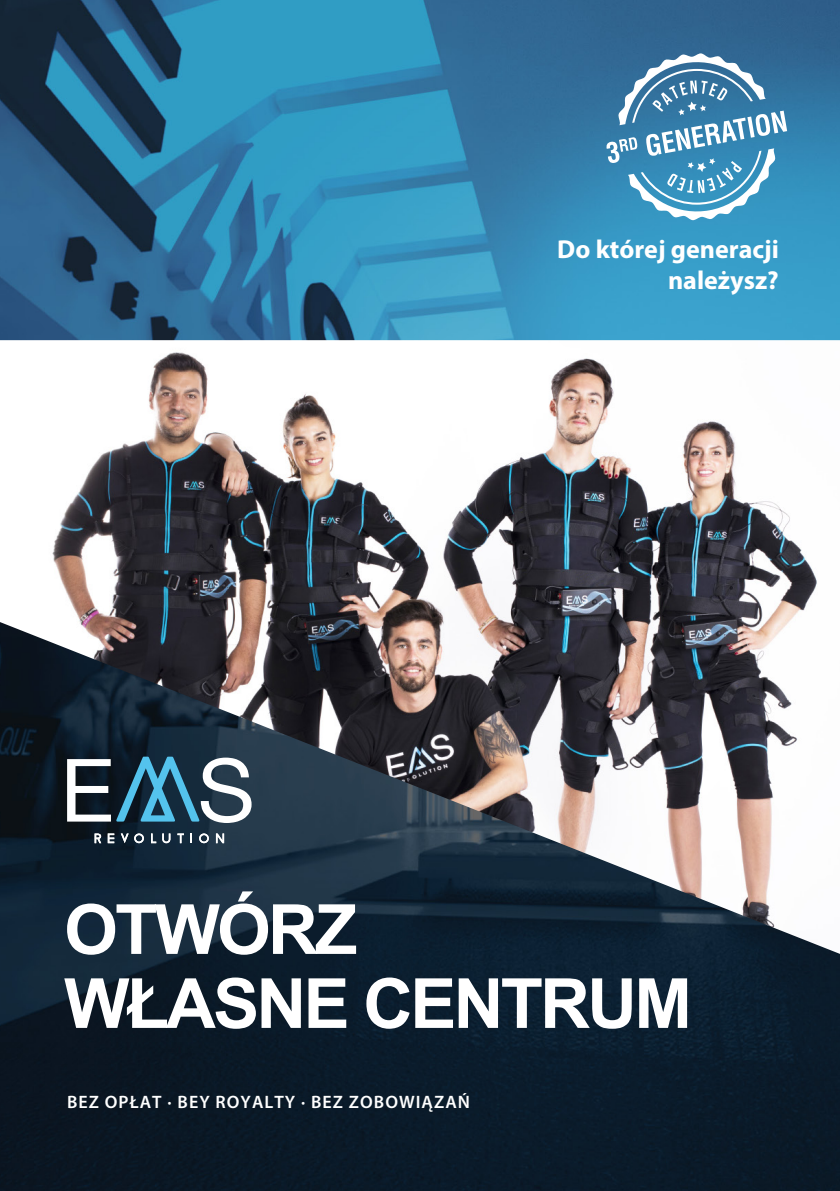
<style>
.page{position:relative;width:840px;height:1191px;background:#fff}
.page>*{position:absolute;margin:0;border:0;box-sizing:border-box;transform-origin:0 0}
.t1{font:700 69.2px/74px "Arial";letter-spacing:-.04em;color:#fff}
.t2{font:700 26px/31.2px "Myriad Pro";color:#fff;text-align:right}
.t3{font:600 18px "Myriad Pro";letter-spacing:.06em;color:#fff}
</style>
<div class="page">
<img style="left:0;top:0;width:839px;height:1191px">
<img style="left:0;top:340px;width:839px;height:614px">
<svg style="left:67px;top:756px;width:184px;height:67px"></svg>
<svg style="left:94px;top:833px;width:7px;height:10px"></svg>
<svg style="left:108px;top:833px;width:6px;height:10px"></svg>
<svg style="left:121px;top:833px;width:23px;height:10px"></svg>
<svg style="left:151px;top:833px;width:5px;height:10px"></svg>
<svg style="left:162px;top:833px;width:8px;height:10px"></svg>
<svg style="left:177px;top:833px;width:7px;height:10px"></svg>
<svg style="left:190px;top:833px;width:2px;height:10px"></svg>
<svg style="left:199px;top:833px;width:10px;height:10px"></svg>
<svg style="left:216px;top:833px;width:8px;height:10px"></svg>
<svg style="left:605px;top:53px;width:181px;height:167px"></svg>
<h2 class="t2" style="left:557px;top:232px;width:223px">Do której generacji należysz?</h2>
<h1 class="t1" style="left:64px;top:893px;width:629px">OTWÓRZ<br>WŁASNE CENTRUM</h1>
<p class="t3" style="left:67px;top:1090px;width:404px">BEZ OPŁAT · BEY ROYALTY · BEZ ZOBOWIĄZAŃ</p>
</div>
